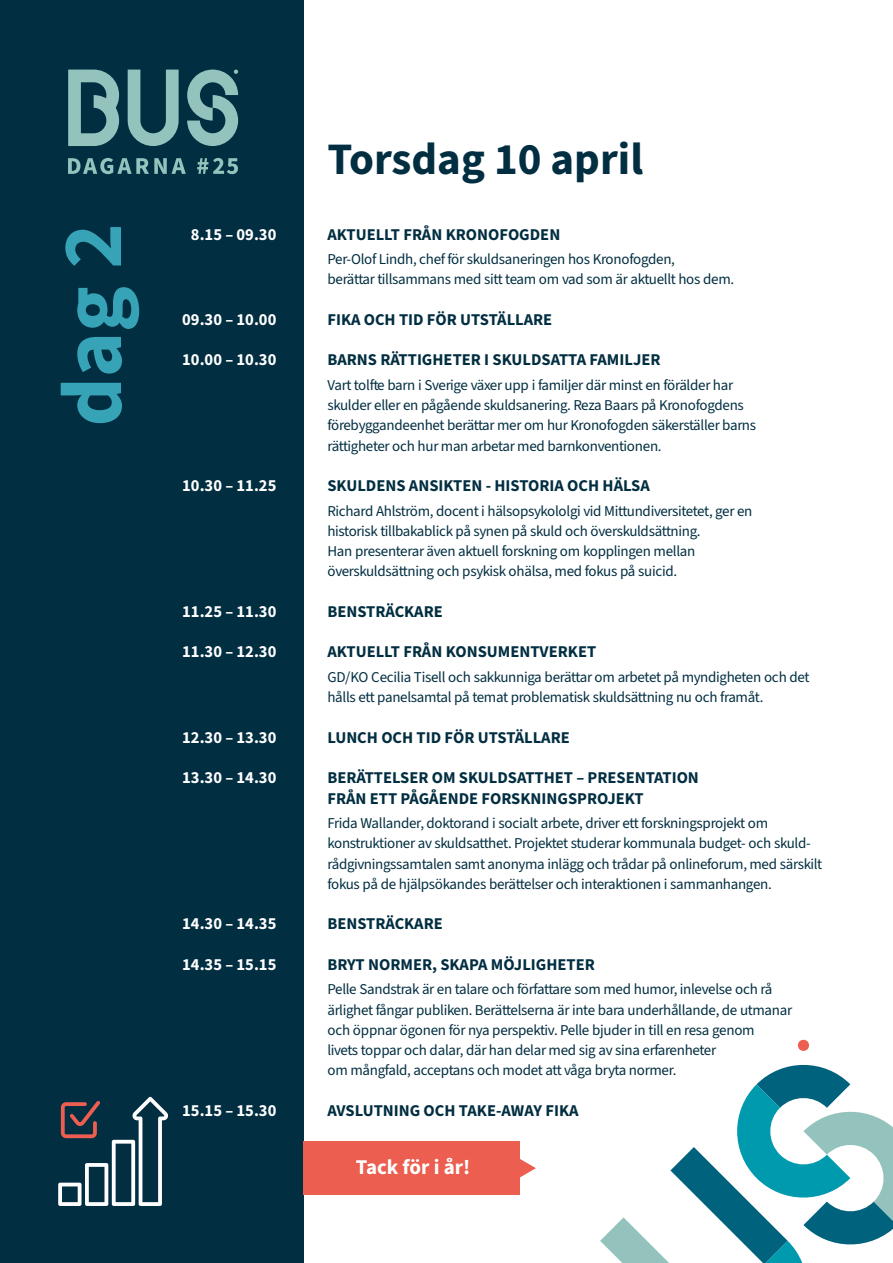
<style>
.page{position:relative;width:893px;height:1263px;background:#fff}
.page>*{position:absolute;margin:0;border:0;box-sizing:border-box;transform-origin:0 0}
.t1{font:700 86.1px "Source Sans 3";color:#36a3b7}
.t2{font:700 45px "Source Sans 3";color:#022e41}
.t3{font:700 21px "Source Sans 3";color:#fff}
.t4{font:700 16.5px/20.2px "Source Sans 3";color:#022e41}
.t5{font:700 16.5px "Source Sans 3";color:#fff}
.t6{font:15px/20.2px "Source Sans 3";letter-spacing:-.02em;color:#022e41}
</style>
<div class="page">
<svg style="left:798px;top:1039px;width:11px;height:12px"></svg>
<svg style="left:600px;top:1065px;width:293px;height:198px"></svg>
<div style="left:0;top:0;width:303px;height:1263px;background:#022e41"></div>
<div style="left:303px;top:1141px;width:217px;height:54px;background:#eb5e50"></div>
<svg style="left:520px;top:1159px;width:16px;height:19px"></svg>
<svg style="left:58px;top:1097px;width:110px;height:109px"></svg>
<svg style="left:68px;top:70px;width:170px;height:104px"></svg>
<h1 class="t1" style="left:36px;top:426px;width:205px;rotate:-90deg">dag 2</h1>
<h2 class="t2" style="left:327px;top:129px;width:317px">Torsdag 10 april</h2>
<p class="t5" style="left:191px;top:223px;width:87px">8.15 – 09.30</p>
<p class="t4" style="left:327px;top:224px;width:234px">AKTUELLT FRÅN KRONOFOGDEN</p>
<p class="t6" style="left:327px;top:249px;width:408px">Per-Olof Lindh, chef för skuldsaneringen hos Kronofogden,<br>berättar tillsammans med sitt team om vad som är aktuellt hos dem.</p>
<p class="t5" style="left:182px;top:309px;width:96px">09.30 – 10.00</p>
<p class="t4" style="left:327px;top:309px;width:226px">FIKA OCH TID FÖR UTSTÄLLARE</p>
<p class="t5" style="left:182px;top:349px;width:96px">10.00 – 10.30</p>
<p class="t4" style="left:327px;top:350px;width:335px">BARNS RÄTTIGHETER I SKULDSATTA FAMILJER</p>
<p class="t6" style="left:327px;top:375px;width:430px">Vart tolfte barn i Sverige växer upp i familjer där minst en förälder har skulder eller en pågående skuldsanering. Reza Baars på Kronofogdens förebyggandeenhet berättar mer om hur Kronofogden säkerställer barns rättigheter och hur man arbetar med barnkonventionen.</p>
<p class="t5" style="left:182px;top:475px;width:96px">10.30 – 11.25</p>
<p class="t4" style="left:327px;top:475px;width:324px">SKULDENS ANSIKTEN - HISTORIA OCH HÄLSA</p>
<p class="t6" style="left:327px;top:501px;width:426px">Richard Ahlström, docent i hälsopsykololgi vid Mittundiversitetet, ger en historisk tillbakablick på synen på skuld och överskuldsättning.<br>Han presenterar även aktuell forskning om kopplingen mellan överskuldsättning och psykisk ohälsa, med fokus på suicid.</p>
<p class="t5" style="left:182px;top:601px;width:96px">11.25 – 11.30</p>
<p class="t4" style="left:327px;top:601px;width:117px">BENSTRÄCKARE</p>
<p class="t5" style="left:182px;top:641px;width:96px">11.30 – 12.30</p>
<p class="t4" style="left:327px;top:642px;width:270px">AKTUELLT FRÅN KONSUMENTVERKET</p>
<p class="t6" style="left:327px;top:667px;width:484px">GD/KO Cecilia Tisell och sakkunniga berättar om arbetet på myndigheten och det hålls ett panelsamtal på temat problematisk skuldsättning nu och framåt.</p>
<p class="t5" style="left:182px;top:726px;width:96px">12.30 – 13.30</p>
<p class="t4" style="left:327px;top:727px;width:244px">LUNCH OCH TID FÖR UTSTÄLLARE</p>
<p class="t5" style="left:182px;top:767px;width:96px">13.30 – 14.30</p>
<p class="t4" style="left:327px;top:768px;width:373px">BERÄTTELSER OM SKULDSATTHET – PRESENTATION<br>FRÅN ETT PÅGÅENDE FORSKNINGSPROJEKT</p>
<p class="t6" style="left:327px;top:813px;width:496px">Frida Wallander, doktorand i socialt arbete, driver ett forskningsprojekt om konstruktioner av skuldsatthet. Projektet studerar kommunala budget- och skuld&shy;rådgivningssamtalen samt anonyma inlägg och trådar på onlineforum, med särskilt fokus på de hjälpsökandes berättelser och interaktionen i sammanhangen.</p>
<p class="t5" style="left:182px;top:913px;width:96px">14.30 – 14.35</p>
<p class="t4" style="left:327px;top:913px;width:117px">BENSTRÄCKARE</p>
<p class="t5" style="left:182px;top:953px;width:96px">14.35 – 15.15</p>
<p class="t4" style="left:327px;top:954px;width:269px">BRYT NORMER, SKAPA MÖJLIGHETER</p>
<p class="t6" style="left:327px;top:979px;width:466px">Pelle Sandstrak är en talare och författare som med humor, inlevelse och rå ärlighet fångar publiken. Berättelserna är inte bara underhållande, de utmanar och öppnar ögonen för nya perspektiv. Pelle bjuder in till en resa genom<br>livets toppar och dalar, där han delar med sig av sina erfarenheter<br>om mångfald, acceptans och modet att våga bryta normer.</p>
<p class="t5" style="left:182px;top:1099px;width:96px">15.15 – 15.30</p>
<p class="t4" style="left:327px;top:1100px;width:253px">AVSLUTNING OCH TAKE-AWAY FIKA</p>
<h3 class="t3" style="left:356px;top:1153px;width:116px">Tack för i år!</h3>
</div>
